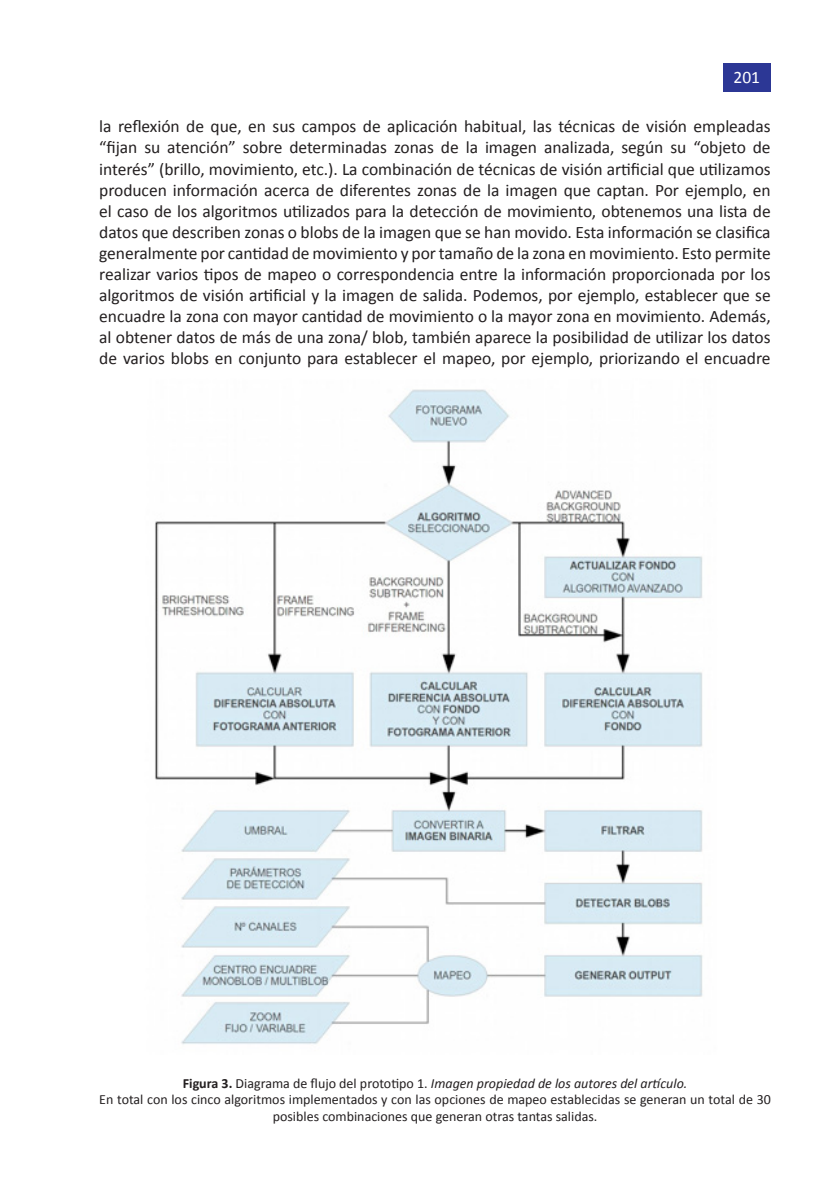
<style>
.page{position:relative;width:834px;height:1191px;background:#fff}
.page>*{position:absolute;margin:0;border:0;box-sizing:border-box;transform-origin:0 0}
.t1{font:17.5px/21px "Calibri";letter-spacing:-.005em;color:#231f20;text-align:justify}
.t2{font:17.5px "Calibri";color:#fff}
.t3{font:14px/16.8px "Calibri";color:#231f20;text-align:center}
.t4{font:italic 14px "Calibri";color:#231f20}
.s1{font-weight:700;font-style:normal}
.s2{font-style:normal}
</style>
<div class="page">
<div style="left:723px;top:63px;width:47px;height:29px;background:#2c3795"></div>
<img style="left:155px;top:389px;width:548px;height:655px">
<p class="t2" style="left:733px;top:66px;width:28px">201</p>
<p class="t1" style="left:99px;top:116px;width:673px">la reflexión de que, en sus campos de aplicación habitual, las técnicas de visión empleadas “fijan su atención” sobre determinadas zonas de la imagen analizada, según su “objeto de interés” (brillo, movimiento, etc.). La combinación de técnicas de visión artificial que utilizamos producen información acerca de diferentes zonas de la imagen que captan. Por ejemplo, en el caso de los algoritmos utilizados para la detección de movimiento, obtenemos una lista de datos que describen zonas o blobs de la imagen que se han movido. Esta información se clasifica generalmente por cantidad de movimiento y por tamaño de la zona en movimiento. Esto permite realizar varios tipos de mapeo o correspondencia entre la información proporcionada por los algoritmos de visión artificial y la imagen de salida. Podemos, por ejemplo, establecer que se encuadre la zona con mayor cantidad de movimiento o la mayor zona en movimiento. Además, al obtener datos de más de una zona/ blob, también aparece la posibilidad de utilizar los datos de varios blobs en conjunto para establecer el mapeo, por ejemplo, priorizando el encuadre</p>
<p class="t4" style="left:183px;top:1073px;width:506px"><span class="s1">Figura 3.</span> <span class="s2">Diagrama de flujo del prototipo 1.</span> Imagen propiedad de los autores del artículo.</p>
<p class="t3" style="left:99px;top:1091px;width:673px">En total con los cinco algoritmos implementados y con las opciones de mapeo establecidas se generan un total de 30 posibles combinaciones que generan otras tantas salidas.</p>
</div>
